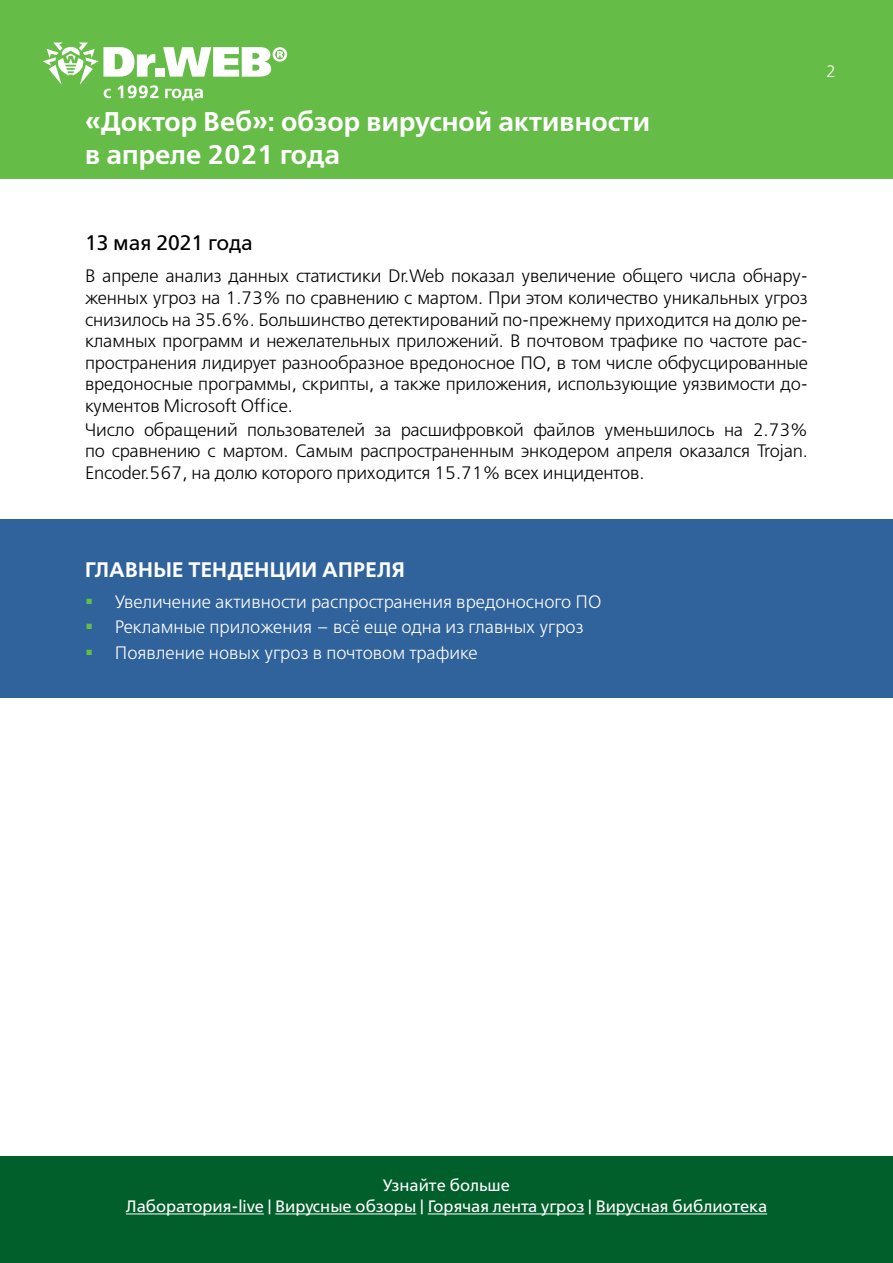
<style>
.page{position:relative;width:893px;height:1263px;background:#fff}
.page>*{position:absolute;margin:0;border:0;box-sizing:border-box;transform-origin:0 0}
.t1{font:600 27px/32.4px "Free Set";color:#fff}
.t2{font:600 21px "Free Set";letter-spacing:.01em;color:#fff}
.t3{font:21px "Free Set";color:#000}
.t4{font:300 18px/21.6px "Free Set";letter-spacing:-.01em;color:#000;text-align:justify}
.t5{font:300 18px "Free Set";color:#fff}
.t6{font:16.5px/21.6px "Free Set";color:#fff;text-align:center}
.t7{font:300 16.5px "Free Set";color:#fff}
.s1{color:#65bc46}
</style>
<div class="page">
<div style="left:0;top:0;width:893px;height:179px;background:#65bc46"></div>
<svg style="left:43px;top:43px;width:244px;height:58px"></svg>
<div style="left:0;top:1157px;width:893px;height:106px;background:#005f2a"></div>
<hr style="left:126px;top:1213px;width:138px;height:1px;background:#fff">
<hr style="left:275px;top:1213px;width:141px;height:1px;background:#fff">
<hr style="left:428px;top:1213px;width:156px;height:1px;background:#fff">
<hr style="left:596px;top:1213px;width:171px;height:1px;background:#fff">
<div style="left:0;top:519px;width:893px;height:179px;background:#30629b"></div>
<h1 class="t1" style="left:85px;top:105px;width:567px">«Доктор Веб»: обзор вирусной активности в апреле 2021 года</h1>
<p class="t7" style="left:826px;top:61px;width:12px">2</p>
<p class="t3" style="left:85px;top:229px;width:169px">13 мая 2021 года</p>
<p class="t4" style="left:85px;top:265px;width:724px">В апреле анализ данных статистики Dr.Web показал увеличение общего числа обнару&shy;женных угроз на 1.73% по сравнению с мартом. При этом количество уникальных угроз снизилось на 35.6%. Большинство детектирований по-прежнему приходится на долю ре&shy;кламных программ и нежелательных приложений. В почтовом трафике по частоте рас&shy;пространения лидирует разнообразное вредоносное ПО, в том числе обфусцированные вредоносные программы, скрипты, а также приложения, использующие уязвимости до&shy;кументов Microsoft Office.</p>
<p class="t4" style="left:85px;top:418px;width:724px">Число обращений пользователей за расшифровкой файлов уменьшилось на 2.73% по сравнению с мартом. Самым распространенным энкодером апреля оказался Trojan.<br>Encoder.567, на долю которого приходится 15.71% всех инцидентов.</p>
<p class="t2" style="left:85px;top:556px;width:321px">Главные тенденции апреля</p>
<p class="t5" style="left:85px;top:590px;width:518px"><span class="s1">▪</span> Увеличение активности распространения вредоносного ПО</p>
<p class="t5" style="left:85px;top:616px;width:500px"><span class="s1">▪</span> Рекламные приложения – всё еще одна из главных угроз</p>
<p class="t5" style="left:85px;top:642px;width:394px"><span class="s1">▪</span> Появление новых угроз в почтовом трафике</p>
<p class="t6" style="left:126px;top:1174px;width:643px">Узнайте больше<br>Лаборатория-live | Вирусные обзоры | Горячая лента угроз | Вирусная библиотека</p>
</div>
